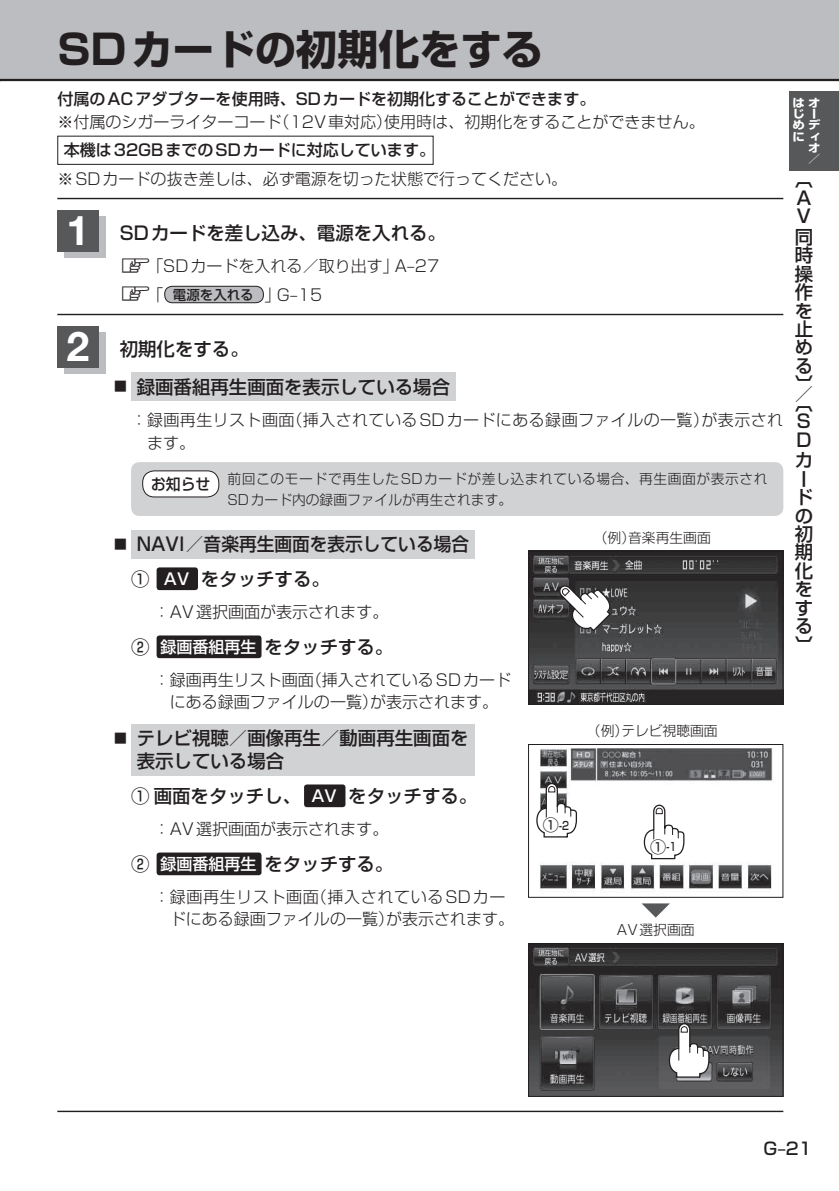
<style>
.page{position:relative;width:839px;height:1191px;background:#fff}
.page>*{position:absolute;margin:0;border:0;box-sizing:border-box;transform-origin:0 0}
.t1{font:41.2px "Shin Go Pro Bold 90 msp RKSJ H";color:#231f20}
.t2{font:700 41.2px "Helvetica Neue";color:#fff}
.t3{font:18.4px/18.4px "Shin Go Pro Medium 90 msp RKSJ H";color:#231f20}
.t4{font:18.4px/34.8px "Shin Go Pro Medium 90 msp RKSJ H";color:#231f20;scale:.96 1}
.t5{font:17px "Shin Go Pro Medium 90 msp RKSJ H";color:#231f20}
.t6{font:16px/22.6px "Shin Go Pro Light 90 msp RKSJ H";color:#231f20}
.t7{font:16px "Shin Go Pro Medium 90 msp RKSJ H";color:#231f20}
.t8{font:16px/22.6px "Shin Go Pro Light 90 msp RKSJ H";letter-spacing:.025em;color:#231f20}
.t9{font:15.6px "Shin Go Pro Medium 90 msp RKSJ H";color:#231f20;scale:.95 1}
.t10{font:13.8px/20.6px "Shin Go Pro Light 90 msp RKSJ H";letter-spacing:.045em;color:#231f20}
.t11{font:13.8px "Shin Go Pro Light 90 msp RKSJ H";color:#231f20}
.t12{font:11.4px "Shin Go Pro Medium 90 msp RKSJ H";color:#231f20;scale:.8 1}
.t13{font:11.2px "Shin Go Pro Bold 90 msp RKSJ H";color:#fff;scale:1.1 1}
.s1{font-family:"Shin Go Pro Medium 90 msp RKSJ H";font-size:13.4px}
.s2{font-size:12.8px}
.s3{font-size:16px;color:#fff}
.s4{font-size:16px}
</style>
<div class="page">
<hr style="left:0;top:0;width:1px;height:80px;background:#bcbdc0">
<div style="left:1px;top:0;width:838px;height:80px;background:#bcbdc0"></div>
<hr style="left:1px;top:79px;width:838px;height:2px;background:#231f20">
<div style="left:789px;top:91px;width:50px;height:80px;background:#57585a"></div>
<div style="left:131px;top:530px;width:344px;height:28px;background:#d1d2d4"></div>
<div style="left:157px;top:567px;width:41px;height:23px;background:#231f20;border-radius:3px"></div>
<div style="left:157px;top:635px;width:104px;height:23px;background:#231f20;border-radius:3px"></div>
<img style="left:530px;top:553px;width:251px;height:149px">
<div style="left:528px;top:551px;width:255px;height:153px;border:1px solid #231f20"></div>
<svg style="left:557px;top:583px;width:55px;height:49px"></svg>
<hr style="left:57px;top:1110px;width:726px;height:2px;background:#231f20">
<div style="left:304px;top:784px;width:41px;height:23px;background:#231f20;border-radius:3px"></div>
<div style="left:157px;top:852px;width:104px;height:23px;background:#231f20;border-radius:3px"></div>
<div style="left:131px;top:724px;width:343px;height:51px;background:#d1d2d4"></div>
<img style="left:540px;top:748px;width:233px;height:145px">
<div style="left:528px;top:744px;width:255px;height:153px;border:1px solid #231f20"></div>
<svg style="left:641px;top:903px;width:29px;height:14px"></svg>
<svg style="left:643px;top:804px;width:42px;height:56px"></svg>
<svg style="left:536px;top:782px;width:41px;height:56px"></svg>
<img style="left:530px;top:945px;width:251px;height:149px">
<div style="left:528px;top:943px;width:255px;height:153px;border:1px solid #231f20"></div>
<svg style="left:668px;top:1022px;width:42px;height:56px"></svg>
<hr style="left:57px;top:198px;width:726px;height:1px;background:#231f20">
<div style="left:64px;top:217px;width:41px;height:41px;background:#bcbdc0"></div>
<div style="left:57px;top:210px;width:42px;height:41px;background:#57585a"></div>
<div style="left:165px;top:286px;width:98px;height:17px;background:#bcbdc0;border-radius:8px"></div>
<div style="left:164px;top:286px;width:100px;height:17px;border:1px solid #231f20;border-radius:8px"></div>
<div style="left:57px;top:136px;width:376px;height:29px;border:1px solid #231f20"></div>
<div style="left:64px;top:333px;width:41px;height:41px;background:#bcbdc0"></div>
<div style="left:57px;top:326px;width:42px;height:41px;background:#57585a"></div>
<hr style="left:57px;top:314px;width:726px;height:1px;background:#231f20">
<div style="left:131px;top:372px;width:324px;height:29px;background:#d1d2d4"></div>
<div style="left:131px;top:462px;width:652px;height:54px;background:#d1d2d4;border-radius:9px"></div>
<div style="left:143px;top:471px;width:76px;height:26px;background:#fff;border-radius:12px"></div>
<div style="left:142px;top:470px;width:77px;height:27px;border:1px solid #231f20;border-radius:12px"></div>
<h1 class="t1" style="left:57px;top:34px;width:487px">SDカードの初期化をする</h1>
<p class="t7" style="left:57px;top:93px;width:539px">付属のACアダプターを使用時、SDカードを初期化することができます。</p>
<p class="t6" style="left:57px;top:113px;width:649px">※ 付属のシガーライターコード（12V車対応）使用時は、初期化をすることができません。</p>
<p class="t7" style="left:64px;top:144px;width:373px">本機は32GBまでのSDカードに対応しています。</p>
<p class="t6" style="left:57px;top:169px;width:511px">※SDカードの抜き差しは、必ず電源を切った状態で行ってください。</p>
<h1 class="t2" style="left:67px;top:216px;width:24px">1</h1>
<p class="t3" style="left:120px;top:227px;width:328px">SDカードを差し込み、電源を入れる。</p>
<p class="t6" style="left:147px;top:254px;width:293px;line-height:28.4px">「SDカードを入れる／取り出す」A‒27「 <span class="s1">電源を入れる</span> 」G‒15</p>
<h1 class="t2" style="left:67px;top:332px;width:24px">2</h1>
<p class="t3" style="left:120px;top:343px;width:130px">初期化をする。</p>
<p class="t3" style="left:114px;top:380px;width:337px"><span class="s2">■</span> 録画番組再生画面を表示している場合</p>
<p class="t8" style="left:147px;top:411px;width:637px;text-indent:-16px">： 録画再生リスト画面（挿入されているSDカードにある録画ファイルの一覧）が表示されます。</p>
<p class="t10" style="left:227px;top:471px;width:541px">前回このモードで再生したSDカードが差し込まれている場合、再生画面が表示され<br>SDカード内の録画ファイルが再生されます。</p>
<p class="t9" style="left:151px;top:478px;width:64px">お知らせ</p>
<p class="t4" style="left:131px;top:529px;width:353px;text-indent:-17px"><span class="s2">■</span> NAVI／音楽再生画面を表示している場合<br>① <span class="s3">AV</span> をタッチする。</p>
<p class="t6" style="left:154px;top:602px;width:236px">：AV選択画面が表示されます。</p>
<p class="t3" style="left:131px;top:640px;width:264px">② <span class="s3">録画番組再生</span>をタッチする。</p>
<p class="t6" style="left:154px;top:670px;width:359px;text-align:center">： 録画再生リスト画面（挿入されているSDカードにある録画ファイルの一覧）が表示されます。</p>
<p class="t10" style="left:594px;top:529px;width:118px">（例）音楽再生画面</p>
<p class="t3" style="left:137px;top:729px;width:333px;line-height:22.6px;text-indent:-23px"><span class="s2">■</span> テレビ視聴／画像再生／動画再生画面を表示している場合</p>
<p class="t11" style="left:587px;top:726px;width:132px">（例）テレビ視聴画面</p>
<p class="t3" style="left:131px;top:789px;width:348px">① 画面をタッチし、 <span class="s3">AV</span> をタッチする。</p>
<p class="t6" style="left:154px;top:819px;width:236px">：AV選択画面が表示されます。</p>
<p class="t3" style="left:131px;top:857px;width:264px">② <span class="s3">録画番組再生</span>をタッチする。</p>
<p class="t6" style="left:170px;top:887px;width:346px;text-indent:-16px">： 録画再生リスト画面（挿入されているSDカードにある録画ファイルの一覧）が表示されます。</p>
<p class="t12" style="left:542px;top:821px;width:34px"><span class="s4">①</span>-2</p>
<p class="t12" style="left:650px;top:843px;width:34px"><span class="s4">①</span>-1</p>
<p class="t10" style="left:617px;top:921px;width:79px">AV選択画面</p>
<p class="t13" style="left:792px;top:98px;width:26px">はオ</p>
<p class="t13" style="left:792px;top:110px;width:22px">じー</p>
<p class="t13" style="left:792px;top:121px;width:27px">めデ</p>
<p class="t13" style="left:792px;top:132px;width:26px">にィ</p>
<p class="t13" style="left:808px;top:144px;width:12px">オ</p>
<p class="t13" style="left:808px;top:155px;width:12px">／</p>
<p class="t3" style="left:794px;top:173px;width:19px;text-align:justify">〔A V</p>
<p class="t3" style="left:794px;top:230px;width:20px;text-align:justify">同時操作を止める〕</p>
<p class="t3" style="left:794px;top:387px;width:19px">／</p>
<p class="t3" style="left:794px;top:396px;width:19px">〔<br>S<br>D</p>
<p class="t3" style="left:794px;top:454px;width:19px">カードの初期化をする〕</p>
<p class="t5" style="left:763px;top:1142px;width:50px">G‒21</p>
</div>
